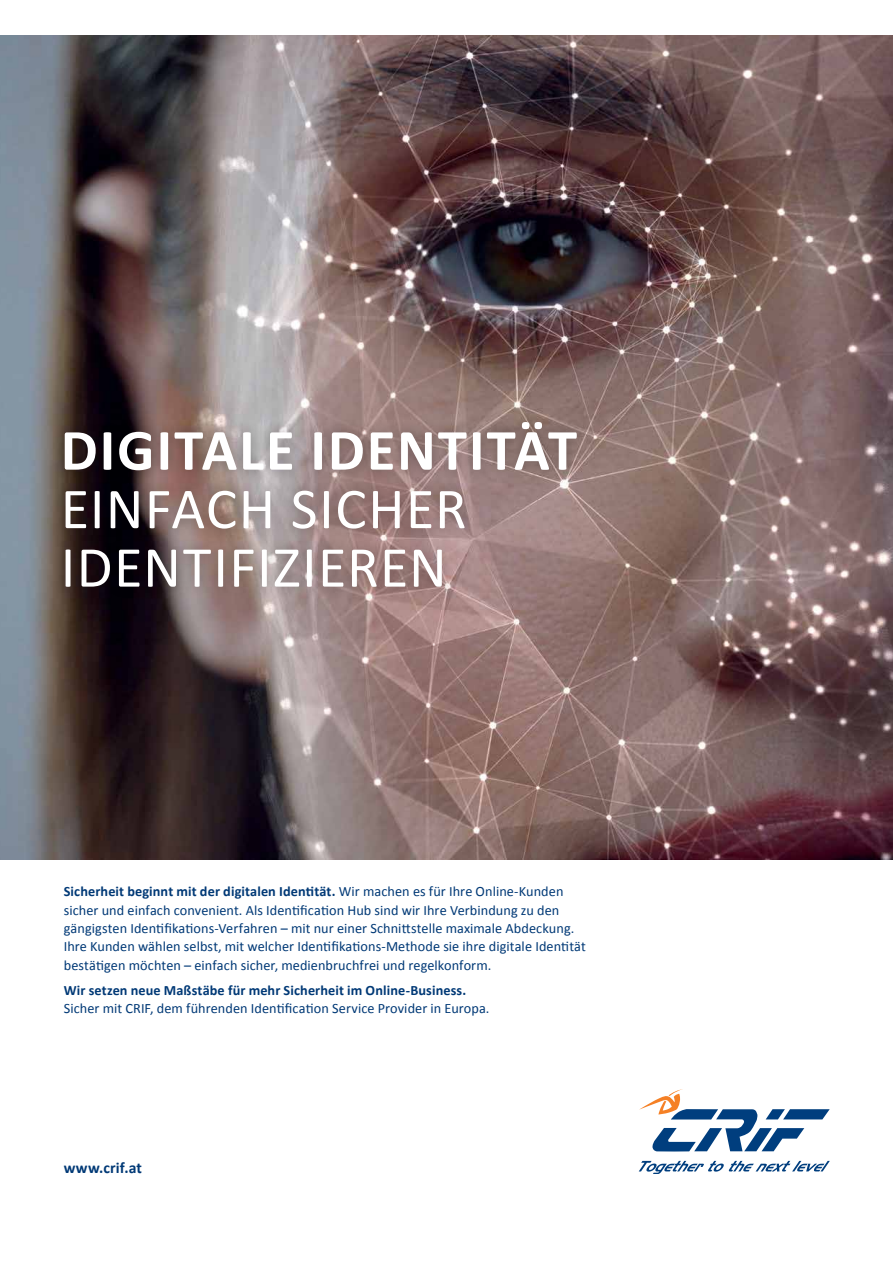
<style>
.page{position:relative;width:893px;height:1263px;background:#fff}
.page>*{position:absolute;margin:0;border:0;box-sizing:border-box;transform-origin:0 0}
.t1{font:700 58.95px "Calibri";letter-spacing:.03em;color:#fff}
.t2{font:58.5px/58.5px "Calibri";letter-spacing:.02em;color:#fff}
.t3{font:700 15.75px "Calibri";letter-spacing:.01em;color:#003976}
.t4{font:14.25px/18.3px "Calibri";letter-spacing:.005em;color:#003976}
.t5{font:700 14.25px "Calibri";letter-spacing:.01em;color:#003976}
.s1{font-weight:700}
</style>
<div class="page">
<img style="left:0;top:35px;width:893px;height:825px">
<div style="left:52px;top:410px;width:537px;height:189px;background:#000;opacity:.3"></div>
<svg style="left:639px;top:1089px;width:190px;height:63px"></svg>
<svg style="left:639px;top:1161px;width:190px;height:13px"></svg>
<h1 class="t1" style="left:61px;top:408px;width:518px">DIGITALE IDENTITÄT</h1>
<h2 class="t2" style="left:61px;top:478px;width:408px">EINFACH SICHER<br>IDENTIFIZIEREN</h2>
<p class="t4" style="left:64px;top:882px;width:524px"><span class="s1">Sicherheit beginnt mit der digitalen Identität.</span> Wir machen es für Ihre Online-Kunden sicher und einfach convenient. Als Identification Hub sind wir Ihre Verbindung zu den gängigsten Identifikations-Verfahren – mit nur einer Schnittstelle maximale Abdeckung.<br>Ihre Kunden wählen selbst, mit welcher Identifikations-Methode sie ihre digitale Identität bestätigen möchten – einfach sicher, medienbruchfrei und regelkonform.</p>
<p class="t5" style="left:64px;top:980px;width:404px">Wir setzen neue Maßstäbe für mehr Sicherheit im Online-Business.</p>
<p class="t4" style="left:64px;top:999px;width:427px">Sicher mit CRIF, dem führenden Identification Service Provider in Europa.</p>
<p class="t3" style="left:64px;top:1156px;width:80px">www.crif.at</p>
</div>
